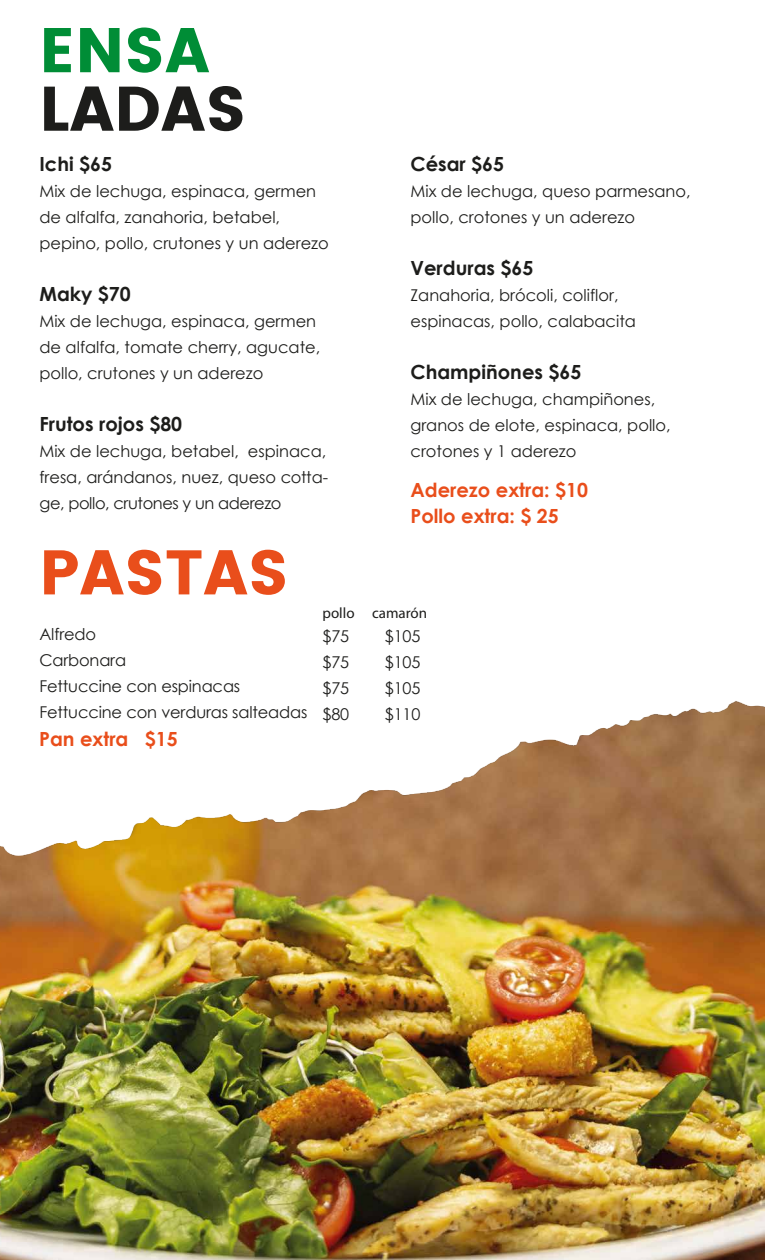
<style>
.page{position:relative;width:765px;height:1260px;background:#fff}
.page>*{position:absolute;margin:0;border:0;box-sizing:border-box;transform-origin:0 0}
.t1{font:700 62.88px "Poppins";color:#e94e1b}
.t2{font:700 62.88px "Poppins";color:#1d1d1b}
.t3{font:700 62.88px "Poppins";color:#008d36}
.t4{font:700 19.5px "Century Gothic";color:#1d1d1b}
.t5{font:700 19.5px/26px "Century Gothic";color:#e94e1b}
.t6{font:16.25px/26px "Century Gothic";color:#1d1d1b}
.t7{font:15px "Myriad Pro";color:#1d1d1b}
</style>
<div class="page">
<img style="left:0;top:855px;width:765px;height:405px">
<img style="left:0;top:701px;width:765px;height:154px">
<h1 class="t3" style="left:39px;top:14px;width:172px">ENSA</h1>
<h1 class="t2" style="left:39px;top:72px;width:208px">LADAS</h1>
<p class="t4" style="left:39px;top:149px;width:74px">Ichi $65</p>
<p class="t6" style="left:39px;top:178px;width:291px">Mix de lechuga, espinaca, germen de alfalfa, zanahoria, betabel, pepino, pollo, crutones y un aderezo</p>
<p class="t4" style="left:39px;top:279px;width:93px">Maky $70</p>
<p class="t6" style="left:39px;top:308px;width:282px">Mix de lechuga, espinaca, germen de alfalfa, tomate cherry, agucate, pollo, crutones y un aderezo</p>
<p class="t4" style="left:39px;top:409px;width:144px">Frutos rojos $80</p>
<p class="t6" style="left:39px;top:438px;width:290px;text-align:justify">Mix de lechuga, betabel, espinaca, fresa, arándanos, nuez, queso cotta&shy;ge, pollo, crutones y un aderezo</p>
<h1 class="t1" style="left:39px;top:536px;width:251px">PASTAS</h1>
<p class="t4" style="left:410px;top:149px;width:95px">César $65</p>
<p class="t6" style="left:410px;top:178px;width:282px">Mix de lechuga, queso parmesano, pollo, crotones y un aderezo</p>
<p class="t4" style="left:410px;top:253px;width:124px">Verduras $65</p>
<p class="t6" style="left:410px;top:282px;width:227px">Zanahoria, brócoli, coliflor, espinacas, pollo, calabacita</p>
<p class="t4" style="left:410px;top:357px;width:172px">Champiñones $65</p>
<p class="t6" style="left:410px;top:386px;width:262px">Mix de lechuga, champiñones, granos de elote, espinaca, pollo, crotones y 1 aderezo</p>
<p class="t5" style="left:410px;top:476px;width:179px">Aderezo extra: $10<br>Pollo extra: $ 25</p>
<p class="t6" style="left:39px;top:621px;width:269px">Alfredo<br>Carbonara<br>Fettuccine con espinacas<br>Fettuccine con verduras salteadas</p>
<p class="t5" style="left:39px;top:725px;width:140px">Pan extra $15</p>
<p class="t7" style="left:323px;top:604px;width:106px">pollo camarón</p>
<p class="t6" style="left:323px;top:623px;width:28px;text-align:justify">$75 $75 $75 $80</p>
<p class="t6" style="left:385px;top:623px;width:37px;text-align:justify">$105 $105 $105 $110</p>
</div>
